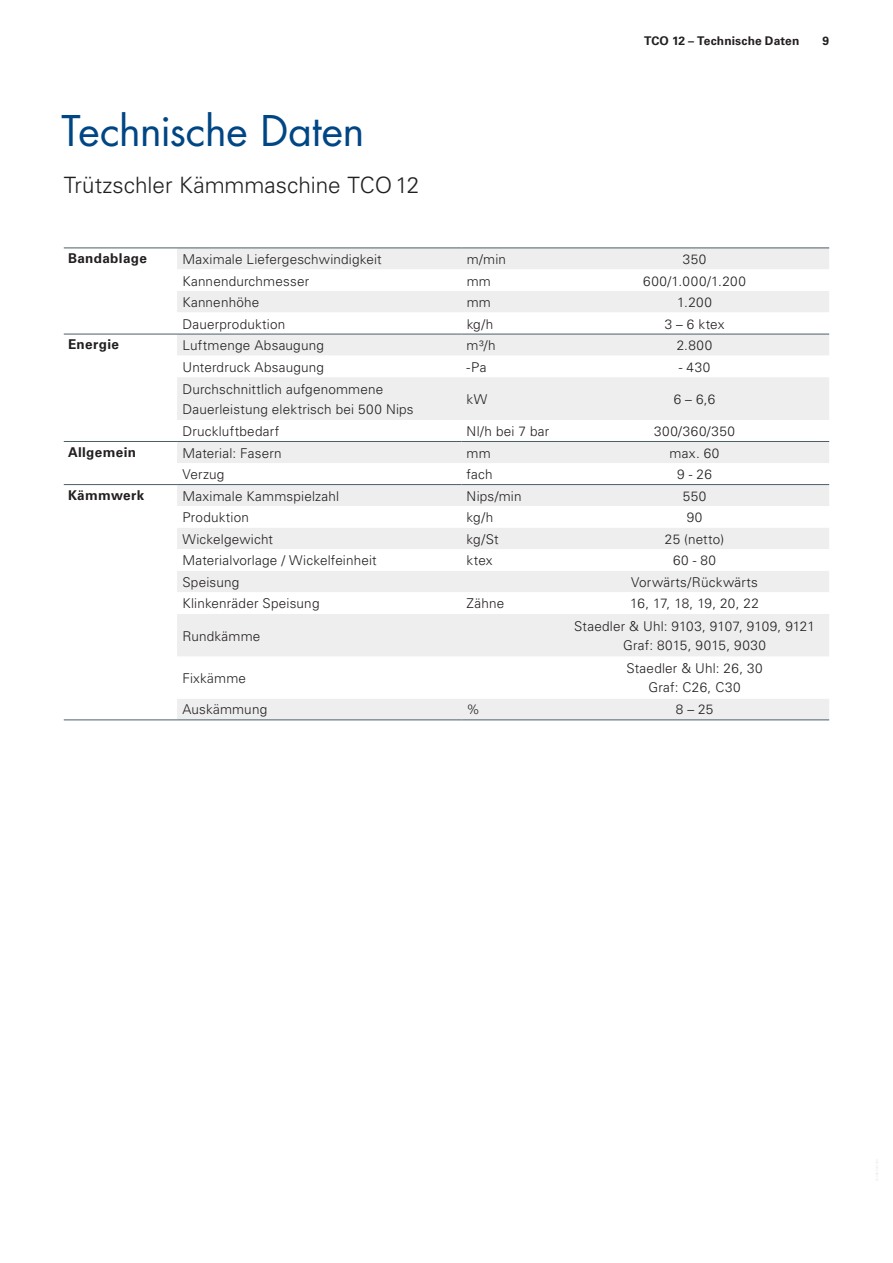
<style>
.page{position:relative;width:893px;height:1263px;background:#fff}
.page>*{position:absolute;margin:0;border:0;box-sizing:border-box;transform-origin:0 0}
.t1{font:46.5px "Futura Boo";letter-spacing:-.01em;color:#004684}
.t2{font:300 22.5px "Univers CE";color:#231f20}
.t3{font:300 13.5px/19.2px "Univers";letter-spacing:.015em;color:#231f20}
.t4{font:300 13.5px/19.2px "Univers CE";letter-spacing:.015em;color:#231f20;text-align:center}
.t5{font:700 13.5px "Univers CE";letter-spacing:.025em;color:#231f20}
.t6{font:300 13.5px "Univers";letter-spacing:-.02em;color:#231f20}
.t7{font:300 13.5px "Univers";letter-spacing:.055em;color:#231f20}
.t8{font:300 13.5px "Univers";letter-spacing:.04em;color:#231f20}
.t9{font:700 12px "Univers CE";letter-spacing:.01em;color:#231f20}
</style>
<div class="page">
<div style="left:177px;top:249px;width:652px;height:470px;background:#eeeeef"></div>
<svg style="left:64px;top:269px;width:765px;height:430px"></svg>
<svg style="left:461px;top:269px;width:368px;height:22px"></svg>
<div style="left:64px;top:377px;width:113px;height:43px;background:#fff"></div>
<hr style="left:64px;top:441px;width:113px;height:1px;background:#4b5e69">
<hr style="left:177px;top:441px;width:284px;height:1px;background:#4b5e69">
<hr style="left:461px;top:441px;width:99px;height:1px;background:#4b5e69">
<hr style="left:560px;top:441px;width:269px;height:1px;background:#4b5e69">
<hr style="left:64px;top:334px;width:113px;height:1px;background:#4b5e69">
<hr style="left:177px;top:334px;width:284px;height:1px;background:#4b5e69">
<hr style="left:461px;top:334px;width:99px;height:1px;background:#4b5e69">
<hr style="left:560px;top:334px;width:269px;height:1px;background:#4b5e69">
<hr style="left:64px;top:248px;width:113px;height:1px;background:#4b5e69">
<hr style="left:177px;top:248px;width:284px;height:1px;background:#4b5e69">
<hr style="left:461px;top:248px;width:99px;height:1px;background:#4b5e69">
<hr style="left:560px;top:248px;width:269px;height:1px;background:#4b5e69">
<hr style="left:64px;top:719px;width:113px;height:1px;background:#4b5e69">
<hr style="left:177px;top:719px;width:284px;height:1px;background:#4b5e69">
<hr style="left:461px;top:719px;width:99px;height:1px;background:#4b5e69">
<hr style="left:560px;top:719px;width:269px;height:1px;background:#4b5e69">
<hr style="left:64px;top:484px;width:113px;height:1px;background:#4b5e69">
<hr style="left:177px;top:484px;width:284px;height:1px;background:#4b5e69">
<hr style="left:461px;top:484px;width:99px;height:1px;background:#4b5e69">
<hr style="left:560px;top:484px;width:269px;height:1px;background:#4b5e69">
<p class="t9" style="left:644px;top:33px;width:157px">TCO 12 – Technische Daten</p>
<p class="t9" style="left:822px;top:33px;width:8px">9</p>
<h1 class="t1" style="left:61px;top:99px;width:305px">Technische Daten</h1>
<h2 class="t2" style="left:64px;top:173px;width:357px">Trützschler Kämmmaschine TCO12</h2>
<p class="t5" style="left:68px;top:250px;width:80px">Bandablage</p>
<p class="t3" style="left:182px;top:249px;width:201px">Maximale Liefergeschwindigkeit</p>
<p class="t3" style="left:467px;top:249px;width:41px">m/min</p>
<p class="t3" style="left:683px;top:249px;width:25px">350</p>
<p class="t3" style="left:182px;top:271px;width:128px">Kannendurchmesser</p>
<p class="t3" style="left:467px;top:271px;width:26px">mm</p>
<p class="t7" style="left:643px;top:273px;width:104px">600/1.000/1.200</p>
<p class="t3" style="left:182px;top:292px;width:78px">Kannenhöhe</p>
<p class="t3" style="left:467px;top:292px;width:26px">mm</p>
<p class="t3" style="left:677px;top:292px;width:36px">1.200</p>
<p class="t3" style="left:182px;top:314px;width:104px">Dauerproduktion</p>
<p class="t3" style="left:467px;top:314px;width:28px">kg/h</p>
<p class="t3" style="left:665px;top:314px;width:61px">3 – 6 ktex</p>
<p class="t5" style="left:68px;top:336px;width:52px">Energie</p>
<p class="t3" style="left:182px;top:335px;width:143px">Luftmenge Absaugung</p>
<p class="t3" style="left:467px;top:335px;width:31px">m³/h</p>
<p class="t3" style="left:677px;top:335px;width:37px">2.800</p>
<p class="t3" style="left:182px;top:357px;width:143px">Unterdruck Absaugung</p>
<p class="t3" style="left:467px;top:357px;width:21px">-Pa</p>
<p class="t3" style="left:679px;top:357px;width:33px">- 430</p>
<p class="t3" style="left:182px;top:380px;width:233px">Durchschnittlich aufgenommene<br>Dauerleistung elektrisch bei 500 Nips</p>
<p class="t3" style="left:467px;top:389px;width:22px">kW</p>
<p class="t3" style="left:674px;top:389px;width:43px">6 – 6,6</p>
<p class="t3" style="left:182px;top:421px;width:99px">Druckluftbedarf</p>
<p class="t3" style="left:467px;top:421px;width:84px">Nl/h bei 7 bar</p>
<p class="t8" style="left:654px;top:423px;width:82px">300/360/350</p>
<p class="t5" style="left:68px;top:444px;width:70px">Allgemein</p>
<p class="t3" style="left:182px;top:443px;width:101px">Material: Fasern</p>
<p class="t3" style="left:467px;top:443px;width:26px">mm</p>
<p class="t3" style="left:670px;top:443px;width:51px">max. 60</p>
<p class="t3" style="left:182px;top:464px;width:44px">Verzug</p>
<p class="t3" style="left:467px;top:464px;width:28px">fach</p>
<p class="t3" style="left:677px;top:464px;width:36px">9 - 26</p>
<p class="t5" style="left:68px;top:487px;width:78px">Kämmwerk</p>
<p class="t3" style="left:182px;top:486px;width:158px">Maximale Kammspielzahl</p>
<p class="t3" style="left:467px;top:486px;width:56px">Nips/min</p>
<p class="t3" style="left:683px;top:486px;width:25px">550</p>
<p class="t3" style="left:182px;top:507px;width:68px">Produktion</p>
<p class="t3" style="left:467px;top:507px;width:28px">kg/h</p>
<p class="t3" style="left:687px;top:507px;width:17px">90</p>
<p class="t3" style="left:182px;top:529px;width:92px">Wickelgewicht</p>
<p class="t3" style="left:467px;top:529px;width:33px">kg/St</p>
<p class="t3" style="left:665px;top:529px;width:61px">25 (netto)</p>
<p class="t3" style="left:182px;top:551px;width:196px">Materialvorlage / Wickelfeinheit</p>
<p class="t3" style="left:467px;top:551px;width:27px">ktex</p>
<p class="t3" style="left:673px;top:551px;width:45px">60 - 80</p>
<p class="t3" style="left:182px;top:572px;width:58px">Speisung</p>
<p class="t3" style="left:631px;top:572px;width:128px">Vorwärts/Rückwärts</p>
<p class="t3" style="left:182px;top:594px;width:139px">Klinkenräder Speisung</p>
<p class="t3" style="left:467px;top:594px;width:39px">Zähne</p>
<p class="t6" style="left:630px;top:595px;width:130px">16, 17, 18, 19, 20, 22</p>
<p class="t3" style="left:182px;top:626px;width:80px">Rundkämme</p>
<p class="t3" style="left:574px;top:616px;width:242px;text-align:center">Staedler &amp; Uhl: 9103, 9107, 9109, 9121<br>Graf: 8015, 9015, 9030</p>
<p class="t4" style="left:182px;top:668px;width:65px">Fixkämme</p>
<p class="t4" style="left:626px;top:659px;width:138px">Staedler &amp; Uhl: 26, 30<br>Graf: C26, C30</p>
<p class="t4" style="left:182px;top:700px;width:86px">Auskämmung</p>
<p class="t4" style="left:467px;top:700px;width:15px">%</p>
<p class="t4" style="left:676px;top:700px;width:39px">8–25</p>
</div>
